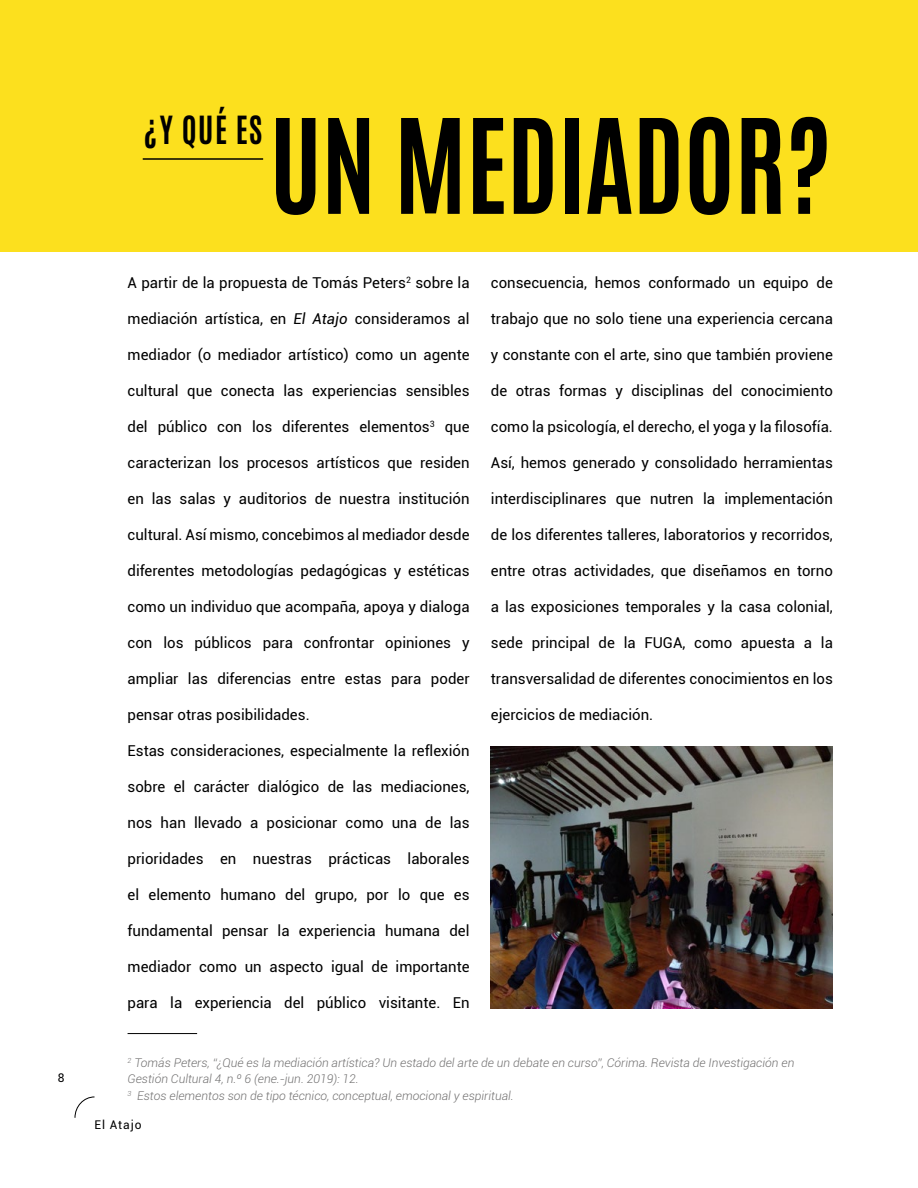
<style>
.page{position:relative;width:918px;height:1188px;background:#fff}
.page>*{position:absolute;margin:0;border:0;box-sizing:border-box;transform-origin:0 0}
.t1{font:700 111.6px "Antonio";color:#000;scale:.93 1}
.t2{font:700 33px "Antonio";color:#000;scale:.93 1}
.t3{font:15px "Roboto";color:#000}
.t4{font:italic 300 12px/16.5px "Roboto";color:#706f6f}
.t5{font:12px "Roboto";letter-spacing:.075em;color:#000}
.t6{font:12px "Roboto";color:#020203}
.s1{font-style:italic}
</style>
<div class="page">
<svg style="left:74px;top:1096px;width:21px;height:22px"></svg>
<div style="left:0;top:0;width:918px;height:252px;background:#fce01e"></div>
<hr style="left:143px;top:158px;width:120px;height:2px;background:#000">
<hr style="left:128px;top:1033px;width:69px;height:1px;background:#000">
<img style="left:491px;top:746px;width:342px;height:262px">
<p class="t6" style="left:58px;top:1069px;width:8px">8</p>
<h2 class="t2" style="left:143px;top:107px;width:130px">¿Y QUÉ ES</h2>
<h1 class="t1" style="left:270px;top:87px;width:605px">UN MEDIADOR?</h1>
<p class="t3" style="left:128px;top:272px;width:344px">A partir de la propuesta de Tomás Peters<sup>2</sup> sobre la</p>
<p class="t3" style="left:128px;top:308px;width:344px">mediación artística, en <span class="s1">El Atajo</span> consideramos al</p>
<p class="t3" style="left:128px;top:344px;width:344px">mediador (o mediador artístico) como un agente</p>
<p class="t3" style="left:128px;top:380px;width:344px">cultural que conecta las experiencias sensibles</p>
<p class="t3" style="left:128px;top:416px;width:344px">del público con los diferentes elementos<sup>3</sup> que</p>
<p class="t3" style="left:128px;top:452px;width:344px">caracterizan los procesos artísticos que residen</p>
<p class="t3" style="left:128px;top:488px;width:344px">en las salas y auditorios de nuestra institución</p>
<p class="t3" style="left:128px;top:524px;width:344px">cultural. Así mismo, concebimos al mediador desde</p>
<p class="t3" style="left:128px;top:560px;width:344px">diferentes metodologías pedagógicas y estéticas</p>
<p class="t3" style="left:128px;top:596px;width:344px">como un individuo que acompaña, apoya y dialoga</p>
<p class="t3" style="left:128px;top:632px;width:344px">con los públicos para confrontar opiniones y</p>
<p class="t3" style="left:128px;top:668px;width:344px">ampliar las diferencias entre estas para poder</p>
<p class="t3" style="left:128px;top:704px;width:184px">pensar otras posibilidades.</p>
<p class="t3" style="left:128px;top:740px;width:344px">Estas consideraciones, especialmente la reflexión</p>
<p class="t3" style="left:128px;top:776px;width:344px">sobre el carácter dialógico de las mediaciones,</p>
<p class="t3" style="left:128px;top:812px;width:344px">nos han llevado a posicionar como una de las</p>
<p class="t3" style="left:128px;top:848px;width:344px">prioridades en nuestras prácticas laborales</p>
<p class="t3" style="left:128px;top:884px;width:344px">el elemento humano del grupo, por lo que es</p>
<p class="t3" style="left:128px;top:920px;width:344px">fundamental pensar la experiencia humana del</p>
<p class="t3" style="left:128px;top:956px;width:344px">mediador como un aspecto igual de importante</p>
<p class="t3" style="left:128px;top:992px;width:344px">para la experiencia del público visitante. En</p>
<p class="t3" style="left:491px;top:272px;width:344px">consecuencia, hemos conformado un equipo de</p>
<p class="t3" style="left:491px;top:308px;width:344px">trabajo que no solo tiene una experiencia cercana</p>
<p class="t3" style="left:491px;top:344px;width:344px">y constante con el arte, sino que también proviene</p>
<p class="t3" style="left:491px;top:380px;width:344px">de otras formas y disciplinas del conocimiento</p>
<p class="t3" style="left:491px;top:416px;width:344px">como la psicología, el derecho, el yoga y la filosofía.</p>
<p class="t3" style="left:491px;top:452px;width:344px">Así, hemos generado y consolidado herramientas</p>
<p class="t3" style="left:491px;top:488px;width:344px">interdisciplinares que nutren la implementación</p>
<p class="t3" style="left:491px;top:524px;width:344px">de los diferentes talleres, laboratorios y recorridos,</p>
<p class="t3" style="left:491px;top:560px;width:344px">entre otras actividades, que diseñamos en torno</p>
<p class="t3" style="left:491px;top:596px;width:344px">a las exposiciones temporales y la casa colonial,</p>
<p class="t3" style="left:491px;top:632px;width:344px">sede principal de la FUGA, como apuesta a la</p>
<p class="t3" style="left:491px;top:668px;width:344px">transversalidad de diferentes conocimientos en los</p>
<p class="t3" style="left:491px;top:704px;width:164px">ejercicios de mediación.</p>
<p class="t4" style="left:128px;top:1054px;width:668px"><sup>2</sup> Tomás Peters, “¿Qué es la mediación artística? Un estado del arte de un debate en curso”, Córima. Revista de Investigación en<br>Gestión Cultural 4, n.º 6 (ene.-jun. 2019): 12.<br><sup>3</sup> Estos elementos son de tipo técnico, conceptual, emocional y espiritual.</p>
<p class="t5" style="left:95px;top:1116px;width:48px">El Atajo</p>
</div>
